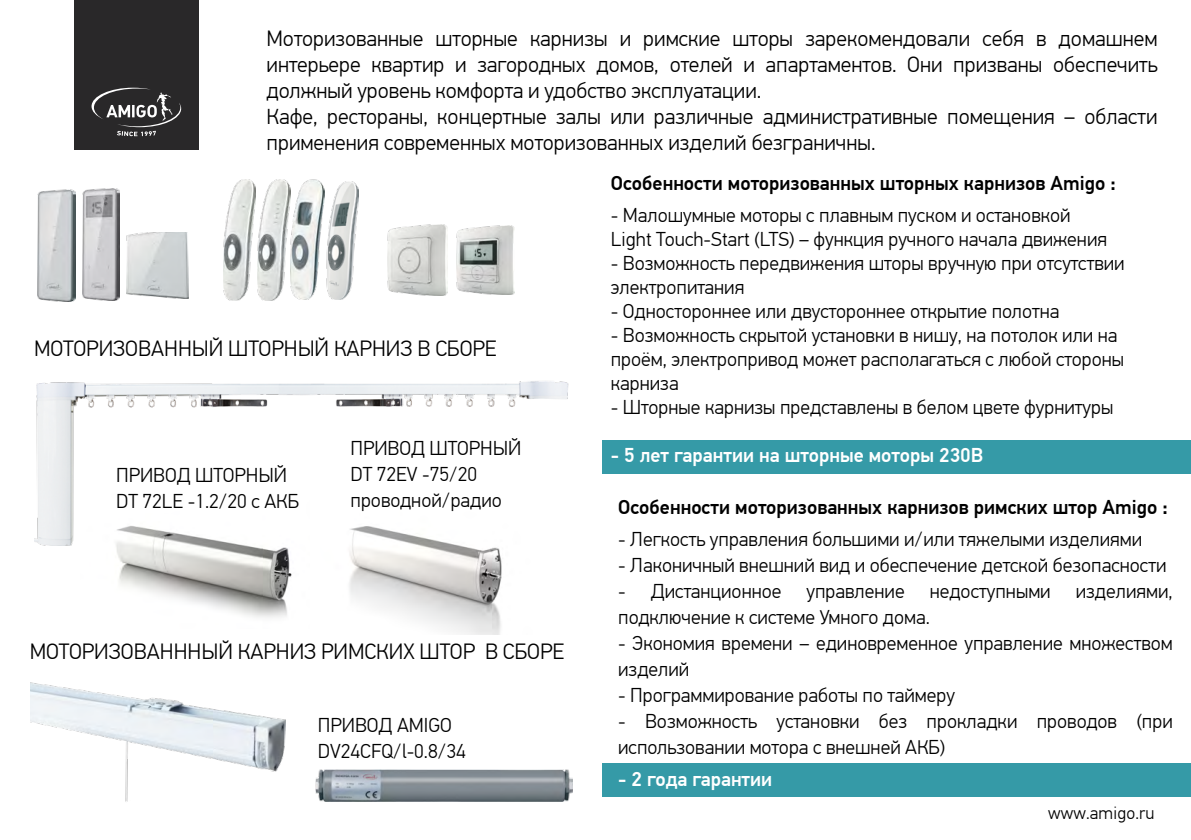
<style>
.page{position:relative;width:1191px;height:840px;background:#fff}
.page>*{position:absolute;margin:0;border:0;box-sizing:border-box;transform-origin:0 0}
.t1{font:300 22px/26px "PF Din Text Pro";color:#000}
.t2{font:300 20px/26px "PF Din Text Pro";color:#000}
.t3{font:500 20px "PF Din Text Pro";color:#000}
.t4{font:500 20px "PF Din Text Pro";color:#fff}
.t5{font:300 17.6px "PF Din Text Pro";letter-spacing:.01em;color:#000}
</style>
<div class="page">
<div style="left:74px;top:0;width:125px;height:150px;background:#292829"></div>
<svg style="left:92px;top:88px;width:89px;height:48px"></svg>
<div style="left:602px;top:763px;width:589px;height:33px;background:#359aa7"></div>
<div style="left:602px;top:440px;width:589px;height:33px;background:#359aa7"></div>
<img style="left:34px;top:381px;width:535px;height:164px">
<img style="left:310px;top:468px;width:229px;height:166px">
<img style="left:80px;top:461px;width:229px;height:157px">
<img style="left:30px;top:682px;width:255px;height:120px">
<img style="left:315px;top:769px;width:257px;height:32px">
<img style="left:82px;top:189px;width:38px;height:111px">
<img style="left:38px;top:189px;width:37px;height:112px">
<img style="left:127px;top:232px;width:61px;height:66px">
<img style="left:223px;top:179px;width:136px;height:121px">
<img style="left:388px;top:225px;width:60px;height:71px">
<img style="left:456px;top:225px;width:59px;height:69px">
<p class="t1" style="left:266px;top:26px;width:892px">Моторизованные шторные карнизы и римские шторы зарекомендовали себя в домашнем интерьере квартир и загородных домов, отелей и апартаментов. Они призваны обеспечить должный уровень комфорта и удобство эксплуатации.<br>Кафе, рестораны, концертные залы или различные административные помещения – области применения современных моторизованных изделий безграничны.</p>
<p class="t1" style="left:34px;top:335px;width:464px">МОТОРИЗОВАННЫЙ ШТОРНЫЙ КАРНИЗ В СБОРЕ</p>
<p class="t2" style="left:116px;top:462px;width:184px">ПРИВОД ШТОРНЫЙ<br>DT 72LE -1.2/20 с АКБ</p>
<p class="t2" style="left:350px;top:435px;width:172px">ПРИВОД ШТОРНЫЙ<br>DT 72EV -75/20 проводной/радио</p>
<p class="t1" style="left:30px;top:638px;width:536px">МОТОРИЗОВАНННЫЙ КАРНИЗ РИМСКИХ ШТОР В СБОРЕ</p>
<p class="t2" style="left:318px;top:712px;width:149px">ПРИВОД AMIGO<br>DV24CFQ/l-0.8/34</p>
<p class="t3" style="left:611px;top:171px;width:506px">Особенности моторизованных шторных карнизов Amigo :</p>
<p class="t2" style="left:611px;top:203px;width:498px;line-height:24px">- Малошумные моторы с плавным пуском и остановкой<br>Light Touch-Start (LTS) – функция ручного начала движения</p>
<p class="t2" style="left:611px;top:251px;width:515px;line-height:24px">- Возможность передвижения шторы вручную при отсутствии электропитания</p>
<p class="t2" style="left:611px;top:298px;width:450px">- Одностороннее или двустороннее открытие полотна</p>
<p class="t2" style="left:611px;top:323px;width:515px;line-height:24px">- Возможность скрытой установки в нишу, на потолок или на проём, электропривод может располагаться с любой стороны карниза</p>
<p class="t2" style="left:611px;top:394px;width:504px">- Шторные карнизы представлены в белом цвете фурнитуры</p>
<p class="t4" style="left:611px;top:443px;width:371px">- 5 лет гарантии на шторные моторы 230В</p>
<p class="t3" style="left:618px;top:494px;width:551px">Особенности моторизованных карнизов римских штор Amigo :</p>
<p class="t2" style="left:618px;top:525px;width:525px">- Легкость управления большими и/или тяжелыми изделиями</p>
<p class="t2" style="left:618px;top:551px;width:550px">- Лаконичный внешний вид и обеспечение детской безопасности</p>
<p class="t2" style="left:618px;top:577px;width:165px">- Дистанционное</p>
<p class="t2" style="left:806px;top:577px;width:100px">управление</p>
<p class="t2" style="left:929px;top:577px;width:122px">недоступными</p>
<p class="t2" style="left:1075px;top:577px;width:99px">изделиями,</p>
<p class="t2" style="left:618px;top:603px;width:313px">подключение к системе Умного дома.</p>
<p class="t2" style="left:618px;top:629px;width:556px">- Экономия времени – единовременное управление множеством изделий</p>
<p class="t2" style="left:618px;top:681px;width:338px">- Программирование работы по таймеру</p>
<p class="t2" style="left:618px;top:707px;width:556px">- Возможность установки без прокладки проводов (при использовании мотора с внешней АКБ)</p>
<p class="t4" style="left:618px;top:766px;width:156px">- 2 года гарантии</p>
<p class="t5" style="left:1048px;top:801px;width:108px">www.amigo.ru</p>
</div>
